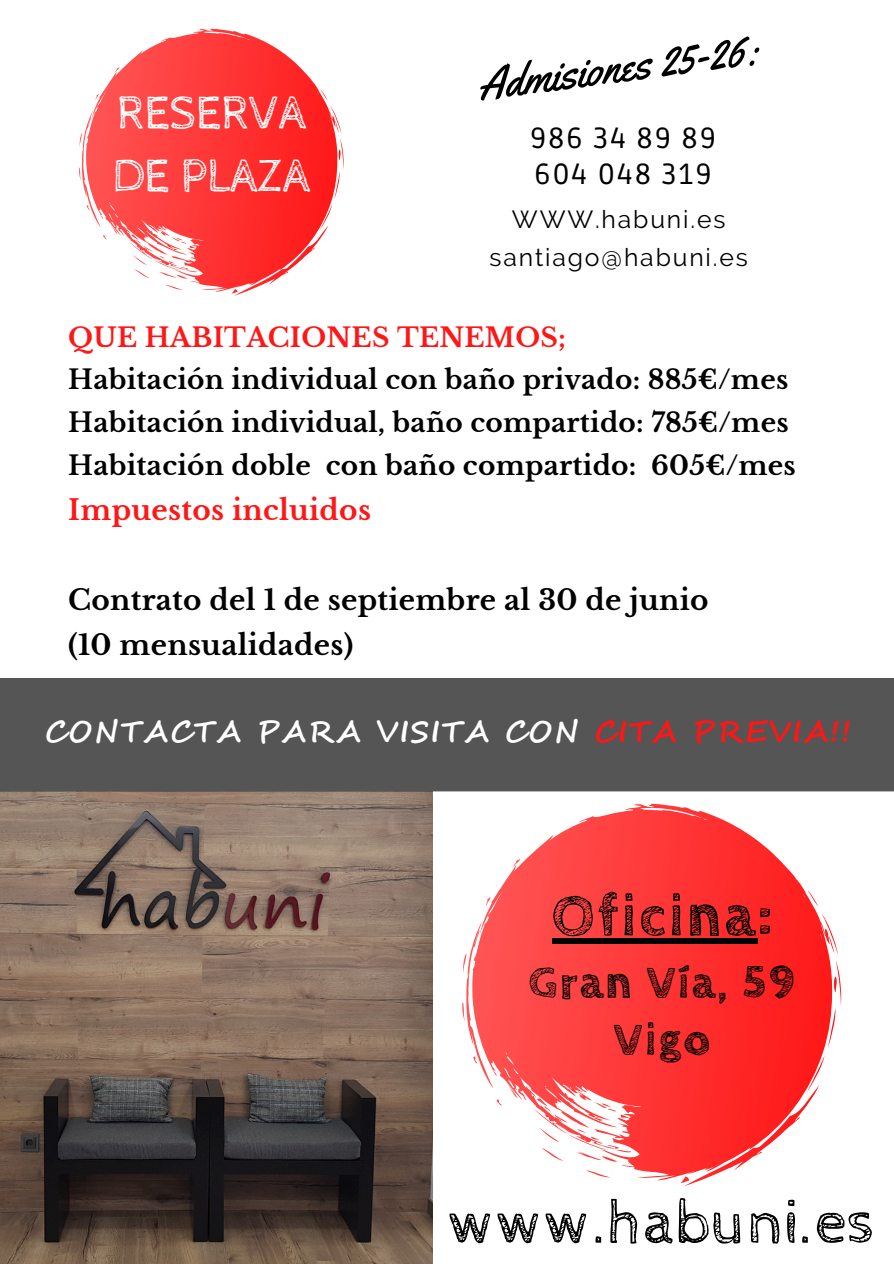
<style>
.page{position:relative;width:894px;height:1264px;background:#fff}
.page>*{position:absolute;margin:0;border:0;box-sizing:border-box;transform-origin:0 0}
.t1{font:63.75px "Cabin Sketch";color:#000}
.t2{font:700 60.45px "Cabin Sketch";letter-spacing:.045em;color:#000}
.t3{font:47.7px/63px "Cabin Sketch";color:#fff}
.t4{font:700 46.35px/57.3px "Cabin Sketch";letter-spacing:.045em;color:#000;text-align:center}
.t5{font:45.6px "Yellowtail";color:#000}
.t6{font:700 29.7px "Segoe Script";letter-spacing:.06em;color:#fff}
.t7{font:29.1px/36.5px "Ruda";letter-spacing:.075em;color:#000}
.t8{font:700 27.9px "Libre Baskerville";letter-spacing:.01em;color:#000}
.t9{font:700 27.9px "Libre Baskerville";letter-spacing:.01em;color:#ff1616}
.t10{font:700 26.4px "Libre Baskerville";letter-spacing:.01em;color:#000}
.t11{font:700 26.4px "Libre Baskerville";letter-spacing:.01em;color:#ff1616}
.t12{font:24.75px/38.2px "Raleway";letter-spacing:.075em;color:#000;text-align:center}
.s1{color:#ff1616}
</style>
<div class="page">
<svg style="left:79px;top:28px;width:264px;height:268px"></svg>
<img style="left:0;top:791px;width:432px;height:471px">
<div style="left:0;top:678px;width:893px;height:113px;background:#555"></div>
<div style="left:16px;top:716px;width:856px;height:37px;background:#555"></div>
<svg style="left:462px;top:803px;width:379px;height:383px"></svg>
<div style="left:551px;top:938px;width:206px;height:5px;background:#000"></div>
<p class="t3" style="left:113px;top:82px;width:198px">RESERVA<br>DE PLAZA</p>
<p class="t5" style="left:474px;top:55px;width:285px;rotate:-7deg">Admisiones 25-26:</p>
<p class="t7" style="left:530px;top:120px;width:187px">986 34 89 89<br>604 048 319</p>
<p class="t12" style="left:489px;top:200px;width:260px">WWW.habuni.es santiago@habuni.es</p>
<h4 class="t11" style="left:68px;top:321px;width:499px">QUE HABITACIONES TENEMOS;</h4>
<h1 class="t10" style="left:68px;top:364px;width:721px">Habitación individual con baño privado: 885€/mes</h1>
<h2 class="t10" style="left:68px;top:406px;width:721px">Habitación individual, baño compartido: 785€/mes</h2>
<p class="t10" style="left:68px;top:449px;width:729px">Habitación doble con baño compartido: 605€/mes</p>
<p class="t9" style="left:68px;top:493px;width:304px">Impuestos incluidos</p>
<p class="t8" style="left:68px;top:583px;width:641px">Contrato del 1 de septiembre al 30 de junio</p>
<p class="t8" style="left:68px;top:628px;width:286px">(10 mensualidades)</p>
<p class="t6" style="left:45px;top:709px;width:807px">CONTACTA PARA VISITA CON <span class="s1">CITA PREVIA!!</span></p>
<h6 class="t2" style="left:551px;top:881px;width:221px">Oficina:</h6>
<h6 class="t4" style="left:528px;top:954px;width:268px">Gran Vía, 59<br>Vigo</h6>
<p class="t1" style="left:448px;top:1187px;width:428px">www.habuni.es</p>
</div>
